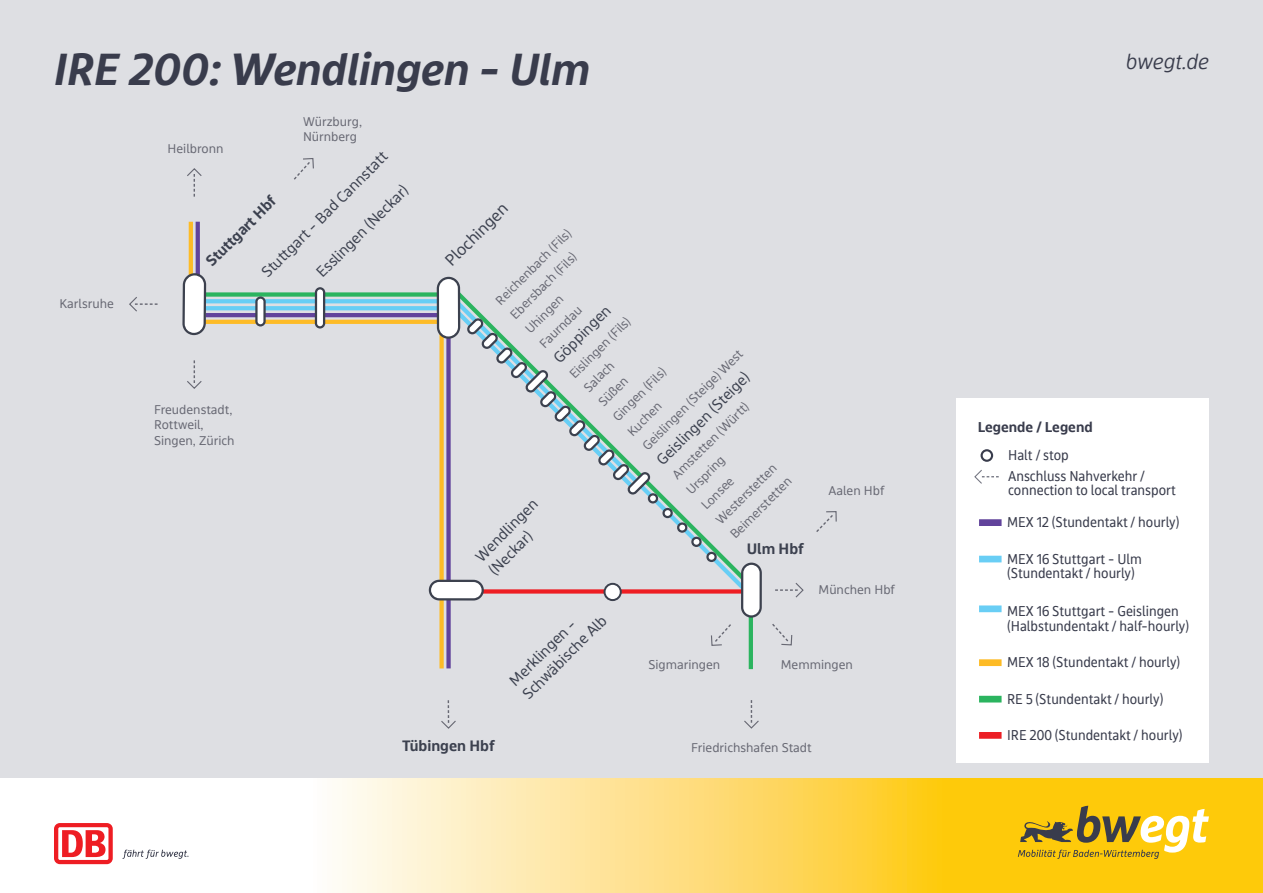
<style>
.page{position:relative;width:1263px;height:893px;background:#dedfe3}
.page>*{position:absolute;margin:0;border:0;box-sizing:border-box;transform-origin:0 0}
.t1{font:italic 700 46.65px "bwegt Display";color:#393c4c}
.t2{font:italic 300 22.5px "bwegt Display";color:#393c4c}
.t3{font:16.95px "bwegt Text";color:#3c414f}
.t4{font:15.75px/18.9px "bwegt Text";color:#3c414f}
.t5{font:700 15.75px "bwegt Text";color:#3c414f}
.t6{font:14.85px/14.9px "bwegt Text Con";color:#393c4c}
.t7{font:700 14.85px/28.3px "bwegt Text";color:#393c4c;text-align:center}
.t8{font:13.2px/15.6px "bwegt Text";color:#676873}
.s1{font-family:"bwegt Text Con";font-weight:400}
</style>
<div class="page">
<div style="left:204px;top:292px;width:234px;height:5px;background:#2bb45f"></div>
<svg style="left:206px;top:299px;width:231px;height:4px"></svg>
<hr style="left:205px;top:320px;width:234px;height:4px;background:#fdbb27">
<svg style="left:452px;top:549px;width:302px;height:121px"></svg>
<svg style="left:206px;top:306px;width:231px;height:4px"></svg>
<hr style="left:206px;top:313px;width:234px;height:4px;background:#61439b">
<div style="left:446px;top:333px;width:5px;height:335px;background:#61439b"></div>
<div style="left:439px;top:332px;width:5px;height:336px;background:#fdbb27"></div>
<svg style="left:196px;top:222px;width:4px;height:51px"></svg>
<hr style="left:189px;top:222px;width:4px;height:78px;background:#fdbb27">
<svg style="left:603px;top:583px;width:19px;height:18px"></svg>
<svg style="left:182px;top:273px;width:24px;height:62px"></svg>
<svg style="left:429px;top:580px;width:55px;height:20px"></svg>
<svg style="left:741px;top:563px;width:21px;height:55px"></svg>
<svg style="left:775px;top:583px;width:29px;height:15px"></svg>
<svg style="left:744px;top:700px;width:15px;height:29px"></svg>
<svg style="left:294px;top:158px;width:20px;height:22px"></svg>
<svg style="left:129px;top:297px;width:29px;height:15px"></svg>
<svg style="left:187px;top:168px;width:15px;height:29px"></svg>
<svg style="left:816px;top:511px;width:21px;height:21px"></svg>
<svg style="left:710px;top:623px;width:22px;height:23px"></svg>
<svg style="left:187px;top:360px;width:15px;height:29px"></svg>
<svg style="left:441px;top:700px;width:15px;height:29px"></svg>
<svg style="left:437px;top:277px;width:280px;height:285px"></svg>
<svg style="left:772px;top:624px;width:21px;height:22px"></svg>
<svg style="left:255px;top:296px;width:11px;height:30px"></svg>
<svg style="left:315px;top:287px;width:10px;height:42px"></svg>
<div style="left:957px;top:398px;width:252px;height:365px;background:#fff"></div>
<svg style="left:980px;top:449px;width:13px;height:13px"></svg>
<svg style="left:974px;top:470px;width:25px;height:14px"></svg>
<div style="left:979px;top:556px;width:22px;height:6px;background:#69cef5"></div>
<div style="left:979px;top:605px;width:22px;height:7px;background:#69cef5"></div>
<div style="left:979px;top:519px;width:22px;height:7px;background:#61439b"></div>
<div style="left:979px;top:696px;width:22px;height:6px;background:#2bb45f"></div>
<div style="left:979px;top:659px;width:22px;height:7px;background:#fdbb25"></div>
<div style="left:979px;top:732px;width:22px;height:7px;background:#ec1f25"></div>
<svg style="left:0;top:778px;width:1263px;height:115px;background:#fee48f"></svg>
<svg style="left:1018px;top:806px;width:191px;height:53px;background:#d8b534"></svg>
<svg style="left:54px;top:823px;width:59px;height:41px;background:#f47074"></svg>
<svg style="left:122px;top:850px;width:66px;height:9px"></svg>
<p class="t1" style="left:54px;top:43px;width:538px">IRE 200: Wendlingen - Ulm</p>
<p class="t8" style="left:60px;top:296px;width:56px">Karlsruhe</p>
<p class="t8" style="left:303px;top:114px;width:61px">Würzburg,<br>Nürnberg</p>
<p class="t8" style="left:168px;top:141px;width:57px">Heilbronn</p>
<p class="t4" style="left:258px;top:268px;width:172px;rotate:-45deg">Stuttgart - Bad Cannstatt</p>
<p class="t4" style="left:313px;top:268px;width:124px;rotate:-45deg">Esslingen (Neckar)</p>
<p class="t5" style="left:202px;top:257px;width:93px;rotate:-45deg">Stuttgart Hbf</p>
<p class="t8" style="left:154px;top:402px;width:82px">Freudenstadt,<br>Rottweil,<br>Singen, Zürich</p>
<p class="t3" style="left:441px;top:256px;width:83px;rotate:-45deg">Plochingen</p>
<p class="t8" style="left:493px;top:297px;width:103px;rotate:-45deg">Reichenbach (Fils)</p>
<p class="t8" style="left:507px;top:312px;width:89px;rotate:-45deg">Ebersbach (Fils)</p>
<p class="t8" style="left:520px;top:324px;width:55px;line-height:20.4px;rotate:-45deg">Uhingen<br>Faurndau</p>
<p class="t4" style="left:550px;top:354px;width:75px;rotate:-45deg">Göppingen</p>
<p class="t8" style="left:566px;top:371px;width:82px;rotate:-45deg">Eislingen (Fils)</p>
<p class="t8" style="left:639px;top:443px;width:137px;rotate:-45deg">Geislingen (Steige) West</p>
<p class="t8" style="left:579px;top:383px;width:71px;line-height:20.7px;rotate:-45deg">Salach<br>Süßen<br>Gingen (Fils)<br>Kuchen</p>
<p class="t4" style="left:653px;top:456px;width:126px;rotate:-45deg">Geislingen (Steige)</p>
<p class="t8" style="left:667px;top:471px;width:105px;line-height:20.9px;rotate:-45deg">Amstetten (Württ)<br>Urspring<br>Lonsee</p>
<p class="t8" style="left:711px;top:515px;width:82px;line-height:20.1px;rotate:-45deg">Westerstetten<br>Beimerstetten</p>
<p class="t4" style="left:472px;top:553px;width:83px;rotate:-45deg">Wendlingen (Neckar)</p>
<p class="t5" style="left:747px;top:540px;width:58px">Ulm Hbf</p>
<p class="t8" style="left:828px;top:484px;width:57px">Aalen Hbf</p>
<p class="t8" style="left:818px;top:582px;width:78px">München Hbf</p>
<p class="t4" style="left:506px;top:677px;width:113px;rotate:-45deg">Merklingen -<br>Schwäbische Alb</p>
<p class="t5" style="left:402px;top:736px;width:94px">Tübingen Hbf</p>
<p class="t8" style="left:648px;top:657px;width:73px">Sigmaringen</p>
<p class="t8" style="left:781px;top:657px;width:74px">Memmingen</p>
<p class="t8" style="left:691px;top:740px;width:122px">Friedrichshafen Stadt</p>
<p class="t2" style="left:1126px;top:49px;width:85px">bwegt.de</p>
<p class="t7" style="left:978px;top:413px;width:117px">Legende / Legend<br><span class="s1">Halt / stop</span></p>
<p class="t6" style="left:1008px;top:469px;width:169px">Anschluss Nahverkehr / connection to local transport</p>
<p class="t6" style="left:1007px;top:515px;width:174px">MEX 12 (Stundentakt / hourly)</p>
<p class="t6" style="left:1007px;top:552px;width:136px">MEX 16 Stuttgart - Ulm (Stundentakt / hourly)</p>
<p class="t6" style="left:1007px;top:604px;width:184px">MEX 16 Stuttgart - Geislingen (Halbstundentakt / half-hourly)</p>
<p class="t6" style="left:1007px;top:655px;width:175px">MEX 18 (Stundentakt / hourly)</p>
<p class="t6" style="left:1007px;top:692px;width:158px">RE 5 (Stundentakt / hourly)</p>
<p class="t6" style="left:1007px;top:728px;width:177px">IRE 200 (Stundentakt / hourly)</p>
</div>
